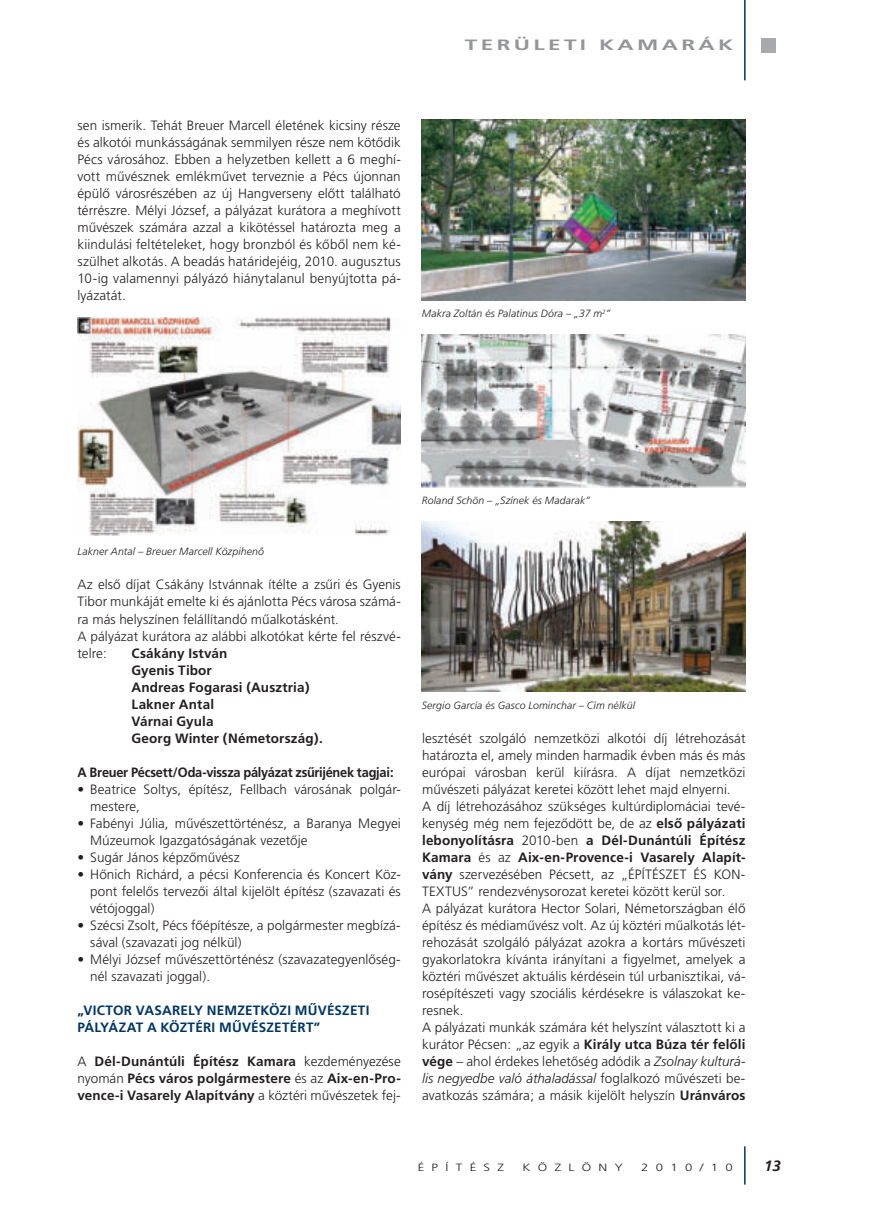
<style>
.page{position:relative;width:893px;height:1222px;background:#fff}
.page>*{position:absolute;margin:0;border:0;box-sizing:border-box;transform-origin:0 0}
.t1{font:700 15px "Frutiger QS";letter-spacing:.15em;color:#939598;scale:1.5 1}
.t2{font:italic 700 15px "Frutiger QS";color:#231f20}
.t3{font:300 13.5px/17px "Frutiger QS";color:#231f20}
.t4{font:700 13.5px/17px "Frutiger QS";letter-spacing:.01em;color:#231f20}
.t5{font:700 13.5px/17px "Frutiger QS";letter-spacing:.015em;color:#003667}
.t6{font:700 13.5px "Frutiger QS";letter-spacing:-.02em;color:#231f20;scale:.95 1}
.t7{font:italic 300 10.5px "Frutiger QS";letter-spacing:.01em;color:#231f20}
.t8{font:300 10.5px "Frutiger QS";letter-spacing:.56em;color:#231f20;scale:1.25 1}
.s1{font-weight:300}
.s2{font-weight:700}
.s3{font-style:italic}
</style>
<div class="page">
<hr style="left:744px;top:0;width:1px;height:80px;background:#003667">
<div style="left:761px;top:38px;width:15px;height:15px;background:#a8a9ad"></div>
<hr style="left:744px;top:1146px;width:1px;height:38px;background:#003667">
<img style="left:77px;top:317px;width:323px;height:218px">
<img style="left:421px;top:119px;width:324px;height:181px">
<img style="left:421px;top:334px;width:324px;height:153px">
<img style="left:421px;top:521px;width:324px;height:170px">
<p class="t1" style="left:465px;top:39px;width:180px">TERÜLETI KAMARÁK</p>
<p class="t3" style="left:77px;top:117px;width:325px;text-align:justify">sen ismerik. Tehát Breuer Marcell életének kicsiny része és alkotói munkásságának semmilyen része nem kötôdik Pécs városához. Ebben a helyzetben kellett a 6 meghí&shy;vott mûvésznek emlékmûvet terveznie a Pécs újonnan épülô városrészében az új Hangverseny elôtt található térrészre. Mélyi József, a pályázat kurátora a meghívott mûvészek számára azzal a kikötéssel határozta meg a kiindulási feltételeket, hogy bronzból és kôbôl nem ké&shy;szülhet alkotás. A beadás határidejéig, 2010. augusztus 10-ig valamennyi pályázó hiánytalanul benyújtotta pá&shy;lyázatát.</p>
<p class="t7" style="left:422px;top:309px;width:190px">Makra Zoltán és Palatinus Dóra – „37 m<sup>2</sup>”</p>
<p class="t7" style="left:77px;top:547px;width:188px">Lakner Antal – Breuer Marcell Közpihenô</p>
<p class="t3" style="left:77px;top:577px;width:325px">Az elsô díjat Csákány Istvánnak ítélte a zsûri és Gyenis Tibor munkáját emelte ki és ajánlotta Pécs városa számá&shy;ra más helyszínen felállítandó mûalkotásként.<br>A pályázat kurátora az alábbi alkotókat kérte fel részvé&shy;telre:</p>
<p class="t4" style="left:131px;top:645px;width:193px">Csákány István<br>Gyenis Tibor<br>Andreas Fogarasi (Ausztria)<br>Lakner Antal<br>Várnai Gyula<br>Georg Winter (Németország).</p>
<p class="t6" style="left:77px;top:766px;width:334px">A Breuer Pécsett/Oda-vissza pályázat zsûrijének tagjai:</p>
<p class="t3" style="left:90px;top:781px;width:312px;text-indent:-13px">• Beatrice Soltys, építész, Fellbach városának polgár&shy;mestere,</p>
<p class="t3" style="left:90px;top:815px;width:312px;text-indent:-13px">• Fabényi Júlia, mûvészettörténész, a Baranya Megyei<br>Múzeumok Igazgatóságának vezetôje</p>
<p class="t3" style="left:77px;top:849px;width:164px">• Sugár János képzômûvész</p>
<p class="t3" style="left:90px;top:866px;width:312px;text-align:justify;text-indent:-13px">• Hônich Richárd, a pécsi Konferencia és Koncert Köz&shy;pont felelôs tervezôi által kijelölt építész (szavazati és vétójoggal)</p>
<p class="t3" style="left:90px;top:917px;width:312px;text-indent:-13px">• Szécsi Zsolt, Pécs fôépítésze, a polgármester megbízá&shy;sával (szavazati jog nélkül)</p>
<p class="t3" style="left:90px;top:951px;width:312px;text-indent:-13px">• Mélyi József mûvészettörténész (szavazategyenlôség&shy;nél szavazati joggal).</p>
<p class="t5" style="left:77px;top:1002px;width:293px">„VICTOR VASARELY NEMZETKÖZI MÛVÉSZETI<br>PÁLYÁZAT A KÖZTÉRI MÛVÉSZETÉRT”</p>
<p class="t4" style="left:77px;top:1053px;width:325px;text-align:justify"><span class="s1">A</span> Dél-Dunántúli Építész Kamara <span class="s1">kezdeményezése nyomán</span> Pécs város polgármestere <span class="s1">és az</span> Aix-en-Pro&shy;vence-i Vasarely Alapítvány <span class="s1">a köztéri mûvészetek fej-</span></p>
<p class="t7" style="left:422px;top:496px;width:170px">Roland Schön – „Színek és Madarak”</p>
<p class="t7" style="left:421px;top:700px;width:215px">Sergio García és Gasco Lominchar – Cím nélkül</p>
<p class="t3" style="left:422px;top:730px;width:325px">lesztését szolgáló nemzetközi alkotói díj létrehozását határozta el, amely minden harmadik évben más és más európai városban kerül kiírásra. A díjat nemzetközi mûvészeti pályázat keretei között lehet majd elnyerni.<br>A díj létrehozásához szükséges kultúrdiplomáciai tevé&shy;kenység még nem fejezôdött be, de az <span class="s2">elsô pályázati lebonyolításra</span> 2010-ben <span class="s2">a Dél-Dunántúli Építész Kamara</span> és az <span class="s2">Aix-en-Provence-i Vasarely Alapít&shy;vány</span> szervezésében Pécsett, az „ÉPÍTÉSZET ÉS KON-TEXTUS” rendezvénysorozat keretei között kerül sor.<br>A pályázat kurátora Hector Solari, Németországban élô építész és médiamûvész volt. Az új köztéri mûalkotás lét&shy;rehozását szolgáló pályázat azokra a kortárs mûvészeti gyakorlatokra kívánta irányítani a figyelmet, amelyek a köztéri mûvészet aktuális kérdésein túl urbanisztikai, vá&shy;rosépítészeti vagy szociális kérdésekre is válaszokat ke&shy;resnek.<br>A pályázati munkák számára két helyszínt választott ki a kurátor Pécsen: „az egyik a <span class="s2">Király utca Búza tér felôli vége</span> – ahol érdekes lehetôség adódik a <span class="s3">Zsolnay kulturá&shy;lis negyedbe való áthaladással</span> foglalkozó mûvészeti be&shy;avatkozás számára; a másik kijelölt helyszín <span class="s2">Uránváros</span></p>
<p class="t8" style="left:417px;top:1162px;width:71px">ÉPÍTÉSZ</p>
<p class="t8" style="left:522px;top:1162px;width:82px">KÖZLÖNY</p>
<p class="t8" style="left:641px;top:1162px;width:75px">2010/10</p>
<p class="t2" style="left:764px;top:1159px;width:18px">13</p>
</div>
